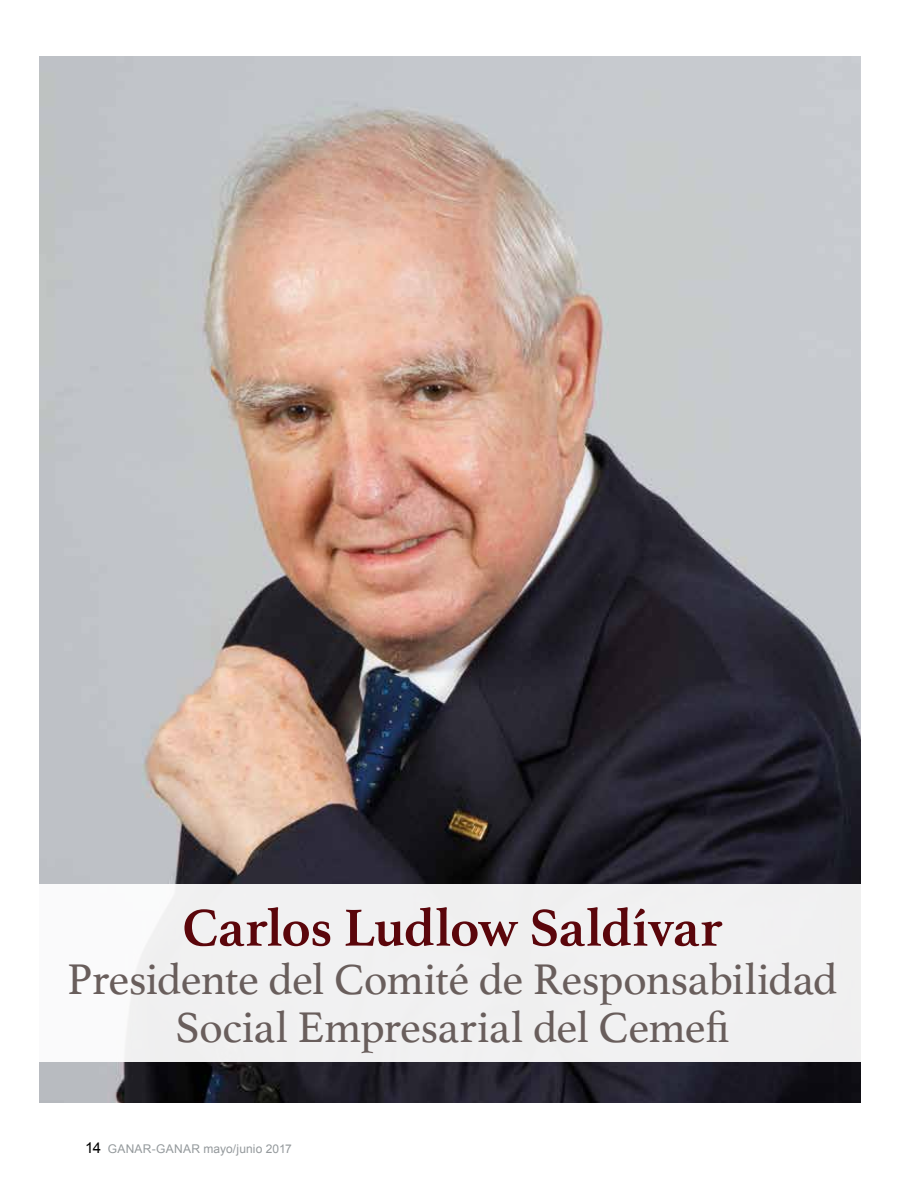
<style>
.page{position:relative;width:918px;height:1188px;background:#fff}
.page>*{position:absolute;margin:0;border:0;box-sizing:border-box;transform-origin:0 0}
.t1{font:700 54.75px "Athelas";letter-spacing:-.015em;color:#5b060b}
.t2{font:45px/48px "Athelas";letter-spacing:-.015em;color:#695e5c;text-align:center}
.t3{font:12px "Arial";letter-spacing:.015em;color:#94999c}
.s1{font-size:15px;color:#000}
</style>
<div class="page">
<img style="left:40px;top:57px;width:821px;height:1046px">
<div style="left:0;top:884px;width:918px;height:178px;background:linear-gradient(to right,#f5f5f6,#f1f1f2)"></div>
<p class="t1" style="left:182px;top:897px;width:541px">Carlos Ludlow Saldívar</p>
<p class="t2" style="left:67px;top:955px;width:772px">Presidente del Comité de Responsabilidad<br>Social Empresarial del Cemefi</p>
<p class="t3" style="left:85px;top:1142px;width:208px"><span class="s1">14</span> GANAR-GANAR mayo/junio 2017</p>
</div>
